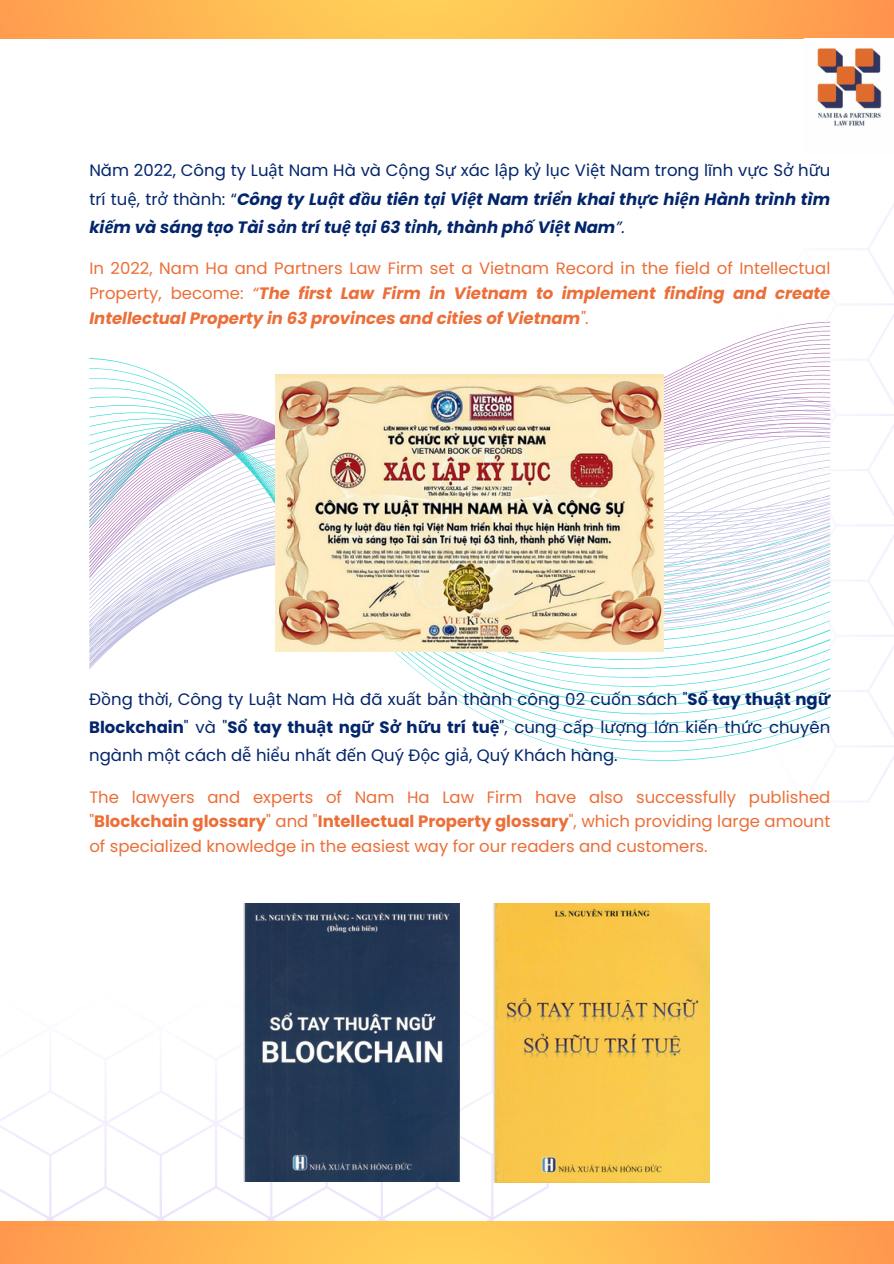
<style>
.page{position:relative;width:894px;height:1264px;background:#fff}
.page>*{position:absolute;margin:0;border:0;box-sizing:border-box;transform-origin:0 0}
.t1{font:16.5px/24.8px "Poppins";color:#ec6e38;text-align:justify}
.t2{font:italic 700 16.5px/24.8px "Poppins";color:#ec6e38;text-align:justify}
.t3{font:italic 700 16.5px/28.2px "Poppins";color:#03256c;text-align:justify}
.t4{font:16.5px/28.2px "Poppins";color:#03256c;text-align:justify}
.s1{font-weight:400;font-style:normal}
.s2{font-family:"Noto Sans";font-weight:400;font-style:normal}
.s3{font-family:"Noto Sans"}
.s4{font-weight:400}
.s5{font-weight:700}
.s6{font-family:"Noto Sans";font-weight:700}
</style>
<div class="page">
<svg style="left:414px;top:669px;width:356px;height:91px"></svg>
<svg style="left:89px;top:578px;width:681px;height:91px"></svg>
<svg style="left:89px;top:331px;width:681px;height:247px"></svg>
<svg style="left:770px;top:205px;width:123px;height:597px"></svg>
<img style="left:275px;top:375px;width:388px;height:277px">
<svg style="left:0;top:994px;width:548px;height:227px"></svg>
<img style="left:243px;top:903px;width:216px;height:278px">
<img style="left:493px;top:903px;width:216px;height:279px">
<svg style="left:0;top:0;width:893px;height:39px;background:#feb653"></svg>
<svg style="left:0;top:1221px;width:893px;height:42px;background:#ffb552"></svg>
<img style="left:817px;top:48px;width:65px;height:78px">
<p class="t3" style="left:89px;top:156px;width:742px"><span class="s1">Năm 2022, Công ty Lu</span><span class="s2">ậ</span><span class="s1">t Nam Hà và C</span><span class="s2">ộ</span><span class="s1">ng S</span><span class="s2">ự</span> <span class="s1">xác l</span><span class="s2">ậ</span><span class="s1">p k</span><span class="s2">ỷ</span> <span class="s1">l</span><span class="s2">ụ</span><span class="s1">c Vi</span><span class="s2">ệ</span><span class="s1">t Nam trong lĩnh v</span><span class="s2">ự</span><span class="s1">c S</span><span class="s2">ở</span> <span class="s1">h</span><span class="s2">ữ</span><span class="s1">u trí tu</span><span class="s2">ệ</span><span class="s1">, tr</span><span class="s2">ở</span> <span class="s1">thành: “</span>Công ty Lu<span class="s3">ậ</span>t đ<span class="s3">ầ</span>u tiên t<span class="s3">ạ</span>i Vi<span class="s3">ệ</span>t Nam tri<span class="s3">ể</span>n khai th<span class="s3">ự</span>c hi<span class="s3">ệ</span>n Hành trình tìm ki<span class="s3">ế</span>m và sáng t<span class="s3">ạ</span>o Tài s<span class="s3">ả</span>n trí tu<span class="s3">ệ</span> t<span class="s3">ạ</span>i 63 t<span class="s3">ỉ</span>nh, thành ph<span class="s3">ố</span> Vi<span class="s3">ệ</span>t Nam<span class="s4">”.</span></p>
<p class="t2" style="left:89px;top:256px;width:742px"><span class="s1">In 2022, Nam Ha and Partners Law Firm set a Vietnam Record in the field of Intellectual Property, become:</span> <span class="s4">“</span>The first Law Firm in Vietnam to implement finding and create Intellectual Property in 63 provinces and cities of Vietnam<span class="s4">"</span><span class="s1">.</span></p>
<h1 class="t4" style="left:89px;top:685px;width:742px">Đ<span class="s3">ồ</span>ng th<span class="s3">ờ</span>i, Công ty Lu<span class="s3">ậ</span>t Nam Hà đã xu<span class="s3">ấ</span>t b<span class="s3">ả</span>n thành công 02 cu<span class="s3">ố</span>n sách "<span class="s5">S</span><span class="s6">ổ</span> <span class="s5">tay thu</span><span class="s6">ậ</span><span class="s5">t ng</span><span class="s6">ữ </span><span class="s5">Blockchain</span>" và "<span class="s5">S</span><span class="s6">ổ</span> <span class="s5">tay thu</span><span class="s6">ậ</span><span class="s5">t ng</span><span class="s6">ữ</span> <span class="s5">S</span><span class="s6">ở</span> <span class="s5">h</span><span class="s6">ữ</span><span class="s5">u trí tu</span><span class="s6">ệ</span>", cung c<span class="s3">ấ</span>p l<span class="s3">ượ</span>ng l<span class="s3">ớ</span>n ki<span class="s3">ế</span>n th<span class="s3">ứ</span>c chuyên ngành m<span class="s3">ộ</span>t cách d<span class="s3">ễ</span> hi<span class="s3">ể</span>u nh<span class="s3">ấ</span>t đ<span class="s3">ế</span>n Quý Đ<span class="s3">ộ</span>c gi<span class="s3">ả</span>, Quý Khách hàng.</h1>
<p class="t1" style="left:89px;top:784px;width:742px">The lawyers and experts of Nam Ha Law Firm have also successfully published "<span class="s5">Blockchain glossary</span>" and "<span class="s5">Intellectual Property glossary</span>", which providing large amount of specialized knowledge in the easiest way for our readers and customers.</p>
</div>
